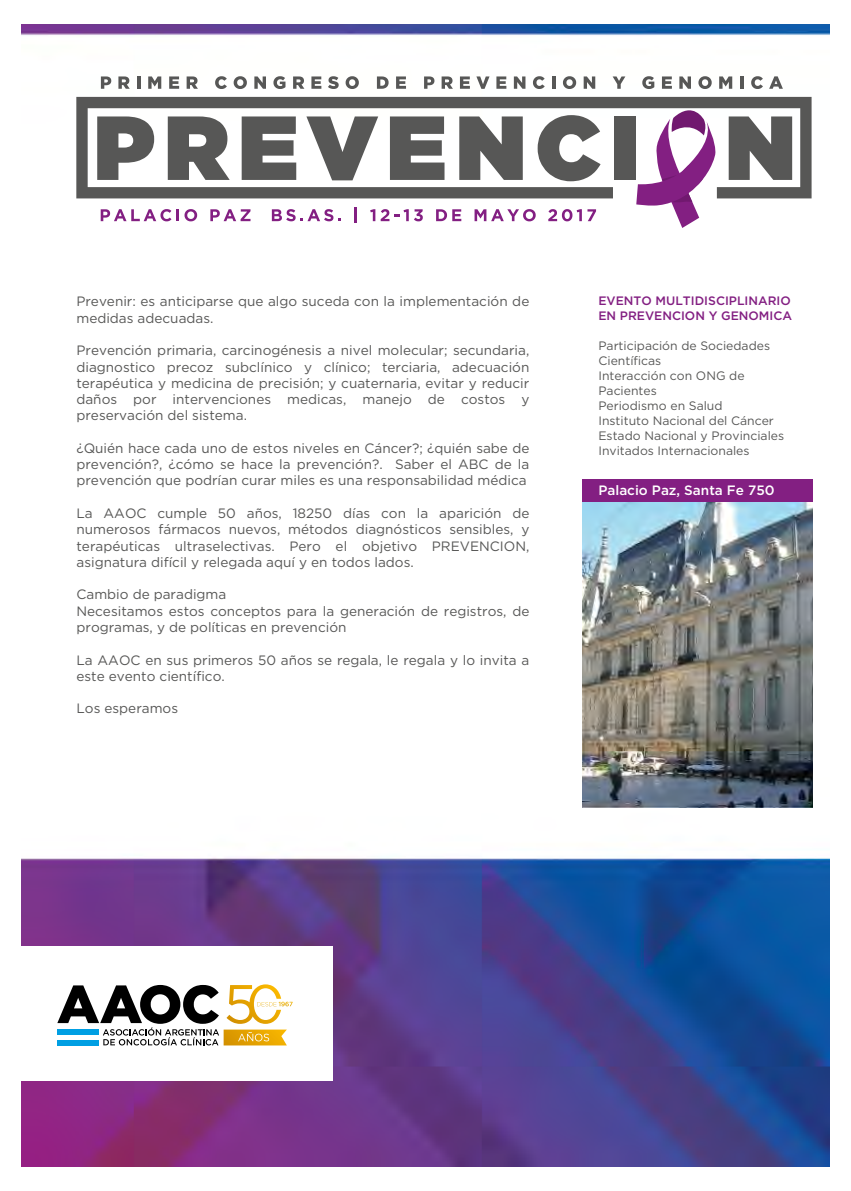
<style>
.page{position:relative;width:851px;height:1191px;background:#fff}
.page>*{position:absolute;margin:0;border:0;box-sizing:border-box;transform-origin:0 0}
.t1{font:13.5px/16.2px "Gotham";color:#575756}
.t2{font:500 13.5px "Gotham";color:#fff}
.t3{font:12.15px/14.9px "Gotham";color:#575756}
.t4{font:500 12.15px/14.9px "Gotham";color:#831f82}
</style>
<div class="page">
<img style="left:22px;top:24px;width:807px;height:1142px">
<div style="left:17px;top:946px;width:315px;height:135px;background:#fff"></div>
<svg style="left:636px;top:198px;width:80px;height:30px"></svg>
<svg style="left:101px;top:76px;width:10px;height:13px"></svg>
<svg style="left:118px;top:76px;width:12px;height:13px"></svg>
<svg style="left:137px;top:76px;width:3px;height:13px"></svg>
<svg style="left:148px;top:76px;width:13px;height:13px"></svg>
<svg style="left:169px;top:76px;width:10px;height:13px"></svg>
<svg style="left:186px;top:76px;width:12px;height:13px"></svg>
<svg style="left:215px;top:76px;width:12px;height:13px"></svg>
<svg style="left:233px;top:76px;width:14px;height:13px"></svg>
<svg style="left:254px;top:76px;width:12px;height:13px"></svg>
<svg style="left:273px;top:76px;width:12px;height:13px"></svg>
<svg style="left:293px;top:76px;width:11px;height:13px"></svg>
<svg style="left:311px;top:76px;width:10px;height:13px"></svg>
<svg style="left:328px;top:76px;width:10px;height:13px"></svg>
<svg style="left:345px;top:76px;width:14px;height:13px"></svg>
<svg style="left:377px;top:76px;width:11px;height:13px"></svg>
<svg style="left:396px;top:76px;width:10px;height:13px"></svg>
<svg style="left:424px;top:76px;width:10px;height:13px"></svg>
<svg style="left:441px;top:76px;width:12px;height:13px"></svg>
<svg style="left:460px;top:76px;width:10px;height:13px"></svg>
<svg style="left:476px;top:76px;width:13px;height:13px"></svg>
<svg style="left:496px;top:76px;width:10px;height:13px"></svg>
<svg style="left:514px;top:76px;width:11px;height:13px"></svg>
<svg style="left:533px;top:76px;width:11px;height:13px"></svg>
<svg style="left:552px;top:76px;width:3px;height:13px"></svg>
<svg style="left:563px;top:76px;width:13px;height:13px"></svg>
<svg style="left:583px;top:76px;width:12px;height:13px"></svg>
<svg style="left:612px;top:76px;width:13px;height:13px"></svg>
<svg style="left:642px;top:76px;width:12px;height:13px"></svg>
<svg style="left:661px;top:76px;width:10px;height:13px"></svg>
<svg style="left:679px;top:76px;width:12px;height:13px"></svg>
<svg style="left:698px;top:76px;width:13px;height:13px"></svg>
<svg style="left:719px;top:76px;width:13px;height:13px"></svg>
<svg style="left:740px;top:76px;width:3px;height:13px"></svg>
<svg style="left:751px;top:76px;width:11px;height:13px"></svg>
<svg style="left:769px;top:76px;width:13px;height:13px"></svg>
<svg style="left:101px;top:209px;width:96px;height:12px"></svg>
<svg style="left:210px;top:209px;width:40px;height:12px"></svg>
<svg style="left:272px;top:209px;width:69px;height:12px"></svg>
<svg style="left:355px;top:208px;width:2px;height:15px"></svg>
<svg style="left:370px;top:209px;width:38px;height:12px"></svg>
<svg style="left:414px;top:209px;width:9px;height:12px"></svg>
<svg style="left:436px;top:209px;width:25px;height:12px"></svg>
<svg style="left:474px;top:209px;width:61px;height:12px"></svg>
<svg style="left:548px;top:209px;width:33px;height:12px"></svg>
<svg style="left:587px;top:209px;width:9px;height:12px"></svg>
<svg style="left:76px;top:97px;width:735px;height:101px;fill:#575756"></svg>
<svg style="left:57px;top:984px;width:235px;height:61px"></svg>
<img style="left:582px;top:502px;width:230px;height:306px">
<div style="left:582px;top:479px;width:230px;height:23px;background:#831f82"></div>
<p class="t1" style="left:76px;top:293px;width:454px">Prevenir: es anticiparse que algo suceda con la implementación de medidas adecuadas.</p>
<p class="t1" style="left:76px;top:342px;width:454px;text-align:justify">Prevención primaria, carcinogénesis a nivel molecular; secundaria, diagnostico precoz subclínico y clínico; terciaria, adecuación terapéutica y medicina de precisión; y cuaternaria, evitar y reducir daños por intervenciones medicas, manejo de costos y preservación del sistema.</p>
<p class="t1" style="left:76px;top:440px;width:454px;text-align:justify">¿Quién hace cada uno de estos niveles en Cáncer?; ¿quién sabe de prevención?, ¿cómo se hace la prevención?. Saber el ABC de la prevención que podrían curar miles es una responsabilidad médica</p>
<p class="t1" style="left:76px;top:505px;width:454px;text-align:justify">La AAOC cumple 50 años, 18250 días con la aparición de numerosos fármacos nuevos, métodos diagnósticos sensibles, y terapéuticas ultraselectivas. Pero el objetivo PREVENCION, asignatura difícil y relegada aquí y en todos lados.</p>
<p class="t1" style="left:76px;top:586px;width:454px">Cambio de paradigma<br>Necesitamos estos conceptos para la generación de registros, de programas, y de políticas en prevención</p>
<p class="t1" style="left:76px;top:651px;width:454px">La AAOC en sus primeros 50 años se regala, le regala y lo invita a este evento científico.</p>
<p class="t1" style="left:76px;top:700px;width:103px">Los esperamos</p>
<p class="t4" style="left:598px;top:293px;width:195px">EVENTO MULTIDISCIPLINARIO<br>EN PREVENCION Y GENOMICA</p>
<p class="t3" style="left:598px;top:338px;width:187px">Participación de Sociedades<br>Científicas<br>Interacción con ONG de<br>Pacientes<br>Periodismo en Salud<br>Instituto Nacional del Cáncer<br>Estado Nacional y Provinciales<br>Invitados Internacionales</p>
<p class="t2" style="left:598px;top:481px;width:178px">Palacio Paz, Santa Fe 750</p>
</div>
